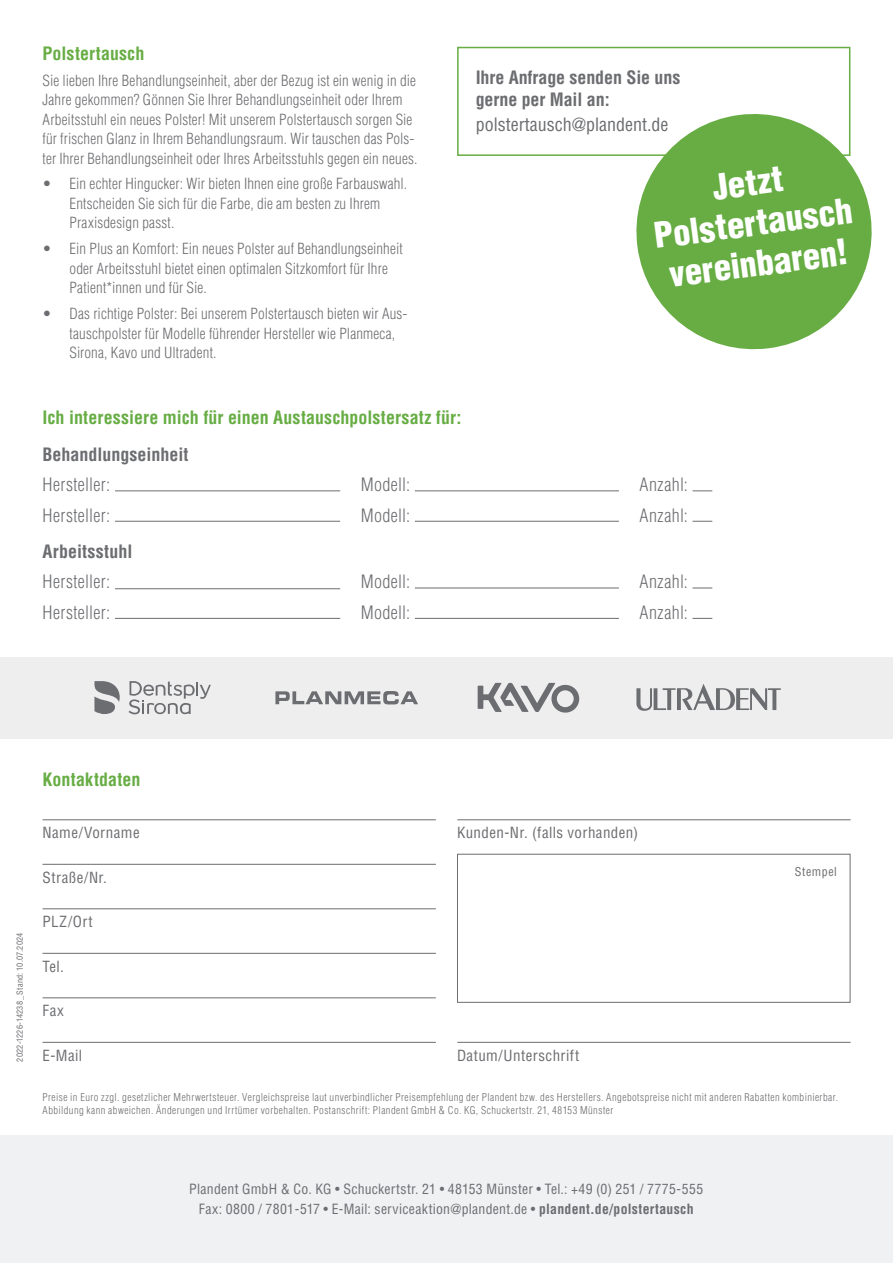
<style>
.page{position:relative;width:893px;height:1263px;background:#fff}
.page>*{position:absolute;margin:0;border:0;box-sizing:border-box;transform-origin:0 0}
.t1{font:900 condensed 34.5px/40.5px "Helvetica LT Std";color:#fff;text-align:center}
.t2{font:300 condensed 18px "Helvetica LT Std";letter-spacing:.02em;color:#6c6d70}
.t3{font:700 condensed 18px "Helvetica LT Std";letter-spacing:.005em;color:#67ad44}
.t4{font:700 condensed 18px/21.6px "Helvetica LT Std";letter-spacing:-.005em;color:#6c6d70}
.t5{font:condensed 18px "Helvetica LT Std";color:#6c6d70}
.t6{font:300 condensed 15px/19.5px "Helvetica LT Std";letter-spacing:.01em;color:#6c6d70}
.t7{font:condensed 15px "Helvetica LT Std";letter-spacing:.03em;color:#6c6d70}
.t8{font:condensed 13.8px/19.8px "Helvetica LT Std";letter-spacing:.02em;color:#6c6d70;text-align:center}
.t9{font:condensed 12px "Helvetica LT Std";letter-spacing:.05em;color:#6c6d70}
.t10{font:300 condensed 10.5px/13.5px "Helvetica LT Std";letter-spacing:.045em;color:#6c6d70}
.t11{font:condensed 8.25px "Helvetica LT Std";letter-spacing:.03em;color:#6c6d70}
.s1{font-weight:700}
</style>
<div class="page">
<div style="left:0;top:657px;width:893px;height:82px;background:#eeeeef"></div>
<svg style="left:129px;top:681px;width:82px;height:33px"></svg>
<svg style="left:94px;top:681px;width:26px;height:33px"></svg>
<svg style="left:478px;top:683px;width:101px;height:30px"></svg>
<svg style="left:275px;top:691px;width:143px;height:13px"></svg>
<hr style="left:43px;top:819px;width:393px;height:1px;background:#6c6d70">
<hr style="left:457px;top:819px;width:394px;height:1px;background:#6c6d70">
<hr style="left:43px;top:864px;width:393px;height:1px;background:#6c6d70">
<hr style="left:43px;top:908px;width:393px;height:1px;background:#6c6d70">
<hr style="left:43px;top:953px;width:393px;height:1px;background:#6c6d70">
<hr style="left:43px;top:997px;width:393px;height:1px;background:#6c6d70">
<hr style="left:43px;top:1042px;width:393px;height:1px;background:#6c6d70">
<hr style="left:457px;top:1042px;width:394px;height:1px;background:#6c6d70">
<div style="left:457px;top:854px;width:393px;height:149px;border:1px solid #6c6d70"></div>
<hr style="left:115px;top:490px;width:225px;height:1px;background:#6c6d70">
<hr style="left:415px;top:490px;width:204px;height:1px;background:#6c6d70">
<svg style="left:693px;top:490px;width:19px;height:1px"></svg>
<hr style="left:115px;top:521px;width:225px;height:1px;background:#6c6d70">
<hr style="left:415px;top:521px;width:204px;height:1px;background:#6c6d70">
<svg style="left:693px;top:521px;width:19px;height:1px"></svg>
<hr style="left:115px;top:588px;width:225px;height:1px;background:#6c6d70">
<hr style="left:415px;top:588px;width:204px;height:1px;background:#6c6d70">
<svg style="left:693px;top:588px;width:19px;height:1px"></svg>
<hr style="left:115px;top:618px;width:225px;height:1px;background:#6c6d70">
<hr style="left:415px;top:618px;width:204px;height:1px;background:#6c6d70">
<svg style="left:693px;top:618px;width:19px;height:1px"></svg>
<div style="left:457px;top:47px;width:393px;height:109px;border:2px solid #67ad44"></div>
<svg style="left:629px;top:107px;width:243px;height:243px;fill:#67ad44"></svg>
<svg style="left:636px;top:684px;width:145px;height:27px"></svg>
<div style="left:0;top:1135px;width:893px;height:128px;background:#f0f1f2"></div>
<p class="t3" style="left:43px;top:42px;width:103px">Polstertausch</p>
<p class="t6" style="left:43px;top:70px;width:376px">Sie lieben Ihre Behandlungseinheit, aber der Bezug ist ein wenig in die Jahre gekommen? Gönnen Sie Ihrer Behandlungseinheit oder Ihrem Arbeitsstuhl ein neues Polster! Mit unserem Polstertausch sorgen Sie für frischen Glanz in Ihrem Behandlungsraum. Wir tauschen das Pols&shy;ter Ihrer Behandlungseinheit oder Ihres Arbeitsstuhls gegen ein neues.</p>
<p class="t6" style="left:70px;top:174px;width:339px;text-indent:-27px">• Ein echter Hingucker: Wir bieten Ihnen eine große Farbauswahl.<br>Entscheiden Sie sich für die Farbe, die am besten zu Ihrem<br>Praxisdesign passt.</p>
<p class="t6" style="left:70px;top:239px;width:335px;text-indent:-27px">• Ein Plus an Komfort: Ein neues Polster auf Behandlungseinheit oder Arbeitsstuhl bietet einen optimalen Sitzkomfort für Ihre<br>Patient*innen und für Sie.</p>
<p class="t6" style="left:70px;top:304px;width:340px;text-indent:-27px">• Das richtige Polster: Bei unserem Polstertausch bieten wir Aus&shy;tauschpolster für Modelle führender Hersteller wie Planmeca,<br>Sirona, Kavo und Ultradent.</p>
<p class="t4" style="left:476px;top:67px;width:206px">Ihre Anfrage senden Sie uns gerne per Mail an:</p>
<p class="t5" style="left:476px;top:114px;width:194px">polstertausch@plandent.de</p>
<h1 class="t1" style="left:646px;top:176px;width:201px;rotate:-8deg">Jetzt<br>Polstertausch vereinbaren!</h1>
<p class="t3" style="left:43px;top:407px;width:420px">Ich interessiere mich für einen Austauschpolstersatz für:</p>
<p class="t4" style="left:43px;top:443px;width:147px">Behandlungseinheit</p>
<p class="t2" style="left:43px;top:473px;width:69px">Hersteller:</p>
<p class="t2" style="left:361px;top:473px;width:51px">Modell:</p>
<p class="t2" style="left:639px;top:473px;width:50px">Anzahl:</p>
<p class="t2" style="left:43px;top:504px;width:69px">Hersteller:</p>
<p class="t2" style="left:361px;top:504px;width:51px">Modell:</p>
<p class="t2" style="left:639px;top:504px;width:50px">Anzahl:</p>
<p class="t4" style="left:43px;top:540px;width:91px">Arbeitsstuhl</p>
<p class="t2" style="left:43px;top:571px;width:69px">Hersteller:</p>
<p class="t2" style="left:361px;top:571px;width:51px">Modell:</p>
<p class="t2" style="left:639px;top:571px;width:50px">Anzahl:</p>
<p class="t2" style="left:43px;top:601px;width:69px">Hersteller:</p>
<p class="t2" style="left:361px;top:601px;width:51px">Modell:</p>
<p class="t2" style="left:639px;top:601px;width:50px">Anzahl:</p>
<p class="t11" style="left:15px;top:1062px;width:131px;rotate:-90deg">2022-1226-14238_Stand: 10.07.2024</p>
<p class="t3" style="left:43px;top:768px;width:99px">Kontaktdaten</p>
<p class="t7" style="left:43px;top:823px;width:99px">Name/Vorname</p>
<p class="t7" style="left:457px;top:823px;width:183px">Kunden-Nr. (falls vorhanden)</p>
<p class="t7" style="left:43px;top:868px;width:66px">Straße/Nr.</p>
<p class="t7" style="left:43px;top:912px;width:52px">PLZ/Ort</p>
<p class="t7" style="left:43px;top:957px;width:23px">Tel.</p>
<p class="t7" style="left:43px;top:1001px;width:23px">Fax</p>
<p class="t7" style="left:43px;top:1046px;width:41px">E-Mail</p>
<p class="t7" style="left:457px;top:1046px;width:124px">Datum/Unterschrift</p>
<p class="t9" style="left:795px;top:864px;width:44px">Stempel</p>
<p class="t10" style="left:43px;top:1090px;width:797px">Preise in Euro zzgl. gesetzlicher Mehrwertsteuer. Vergleichspreise laut unverbindlicher Preisempfehlung der Plandent bzw. des Herstellers. Angebotspreise nicht mit anderen Rabatten kombinierbar.<br>Abbildung kann abweichen. Änderungen und Irrtümer vorbehalten. Postanschrift: Plandent GmbH &amp; Co. KG, Schuckertstr. 21, 48153 Münster</p>
<p class="t8" style="left:189px;top:1179px;width:516px">Plandent GmbH &amp; Co. KG • Schuckertstr. 21 • 48153 Münster • Tel.: +49 (0) 251 / 7775-555<br>Fax: 0800 / 7801-517 • E-Mail: serviceaktion@plandent.de • <span class="s1">plandent.de/polstertausch</span></p>
</div>
